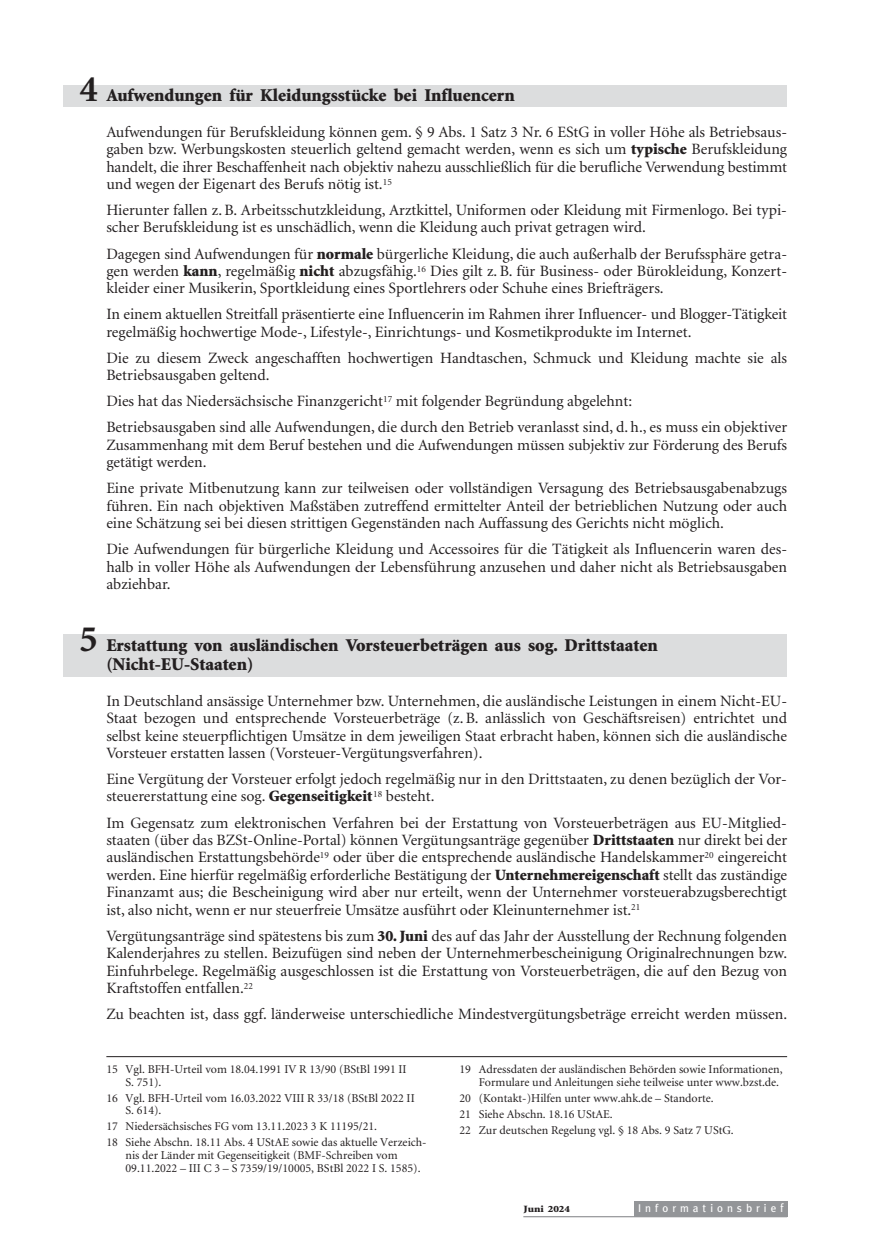
<style>
.page{position:relative;width:885px;height:1259px;background:#fff}
.page>*{position:absolute;margin:0;border:0;box-sizing:border-box;transform-origin:0 0}
.t1{font:900 18px/19.2px "Minion";color:#231f20}
.t2{font:15.75px/17.4px "Minion";color:#231f20;text-align:justify}
.t3{font:12px/12.8px "Minion";color:#231f20}
.t4{font:11.25px "Meta";letter-spacing:.36em;color:#fff}
.t5{font:900 9.6px "Minion";color:#231f20;scale:1.15 1}
.s1{font-weight:700;font-size:37.5px}
.s2{font-weight:900}
.s3{font-size:12px}
</style>
<div class="page">
<div style="left:64px;top:85px;width:723px;height:21px;background:#dcddde"></div>
<div style="left:64px;top:634px;width:723px;height:42px;background:#dcddde"></div>
<div style="left:634px;top:1200px;width:153px;height:16px;background:#939598"></div>
<hr style="left:523px;top:1216px;width:264px;height:1px;background:#939598">
<hr style="left:106px;top:1056px;width:681px;height:1px;background:#231f20">
<p class="t1" style="left:79px;top:87px;width:437px"><span class="s1">4</span> Aufwendungen für Kleidungsstücke bei Influencern</p>
<p class="t2" style="left:106px;top:124px;width:682px">Aufwendungen für Berufskleidung können gem. § 9 Abs. 1 Satz 3 Nr. 6 EStG in voller Höhe als Betriebsaus&shy;gaben bzw. Werbungskosten steuerlich geltend gemacht werden, wenn es sich um <span class="s2">typische</span> Berufskleidung handelt, die ihrer Beschaffenheit nach objektiv nahezu ausschließlich für die berufliche Verwendung bestimmt und wegen der Eigenart des Berufs nötig ist.<sup>15</sup></p>
<p class="t2" style="left:106px;top:203px;width:682px">Hierunter fallen z. B. Arbeitsschutzkleidung, Arztkittel, Uniformen oder Kleidung mit Firmenlogo. Bei typi&shy;scher Berufskleidung ist es unschädlich, wenn die Kleidung auch privat getragen wird.</p>
<p class="t2" style="left:106px;top:246px;width:682px">Dagegen sind Aufwendungen für <span class="s2">normale</span> bürgerliche Kleidung, die auch außerhalb der Berufssphäre getra&shy;gen werden <span class="s2">kann</span>, regelmäßig <span class="s2">nicht</span> abzugsfähig.<sup>16</sup> Dies gilt z. B. für Business- oder Bürokleidung, Konzert&shy;kleider einer Musikerin, Sportkleidung eines Sportlehrers oder Schuhe eines Briefträgers.</p>
<p class="t2" style="left:106px;top:307px;width:682px">In einem aktuellen Streitfall präsentierte eine Influencerin im Rahmen ihrer Influencer- und Blogger-Tätigkeit regelmäßig hochwertige Mode-, Lifestyle-, Einrichtungs- und Kosmetikprodukte im Internet.</p>
<p class="t2" style="left:106px;top:350px;width:682px">Die zu diesem Zweck angeschafften hochwertigen Handtaschen, Schmuck und Kleidung machte sie als<br>Betriebsausgaben geltend.</p>
<p class="t2" style="left:106px;top:390px;width:682px;line-height:26px">Dies hat das Niedersächsische Finanzgericht<sup>17</sup> mit folgender Begründung abgelehnt:<br>Betriebsausgaben sind alle Aufwendungen, die durch den Betrieb veranlasst sind, d. h., es muss ein objektiver</p>
<p class="t2" style="left:106px;top:437px;width:682px">Zusammenhang mit dem Beruf bestehen und die Aufwendungen müssen subjektiv zur Förderung des Berufs getätigt werden.</p>
<p class="t2" style="left:106px;top:481px;width:682px">Eine private Mitbenutzung kann zur teilweisen oder vollständigen Versagung des Betriebsausgabenabzugs führen. Ein nach objektiven Maßstäben zutreffend ermittelter Anteil der betrieblichen Nutzung oder auch eine Schätzung sei bei diesen strittigen Gegenständen nach Auffassung des Gerichts nicht möglich.</p>
<p class="t2" style="left:106px;top:542px;width:682px">Die Aufwendungen für bürgerliche Kleidung und Accessoires für die Tätigkeit als Influencerin waren des&shy;halb in voller Höhe als Aufwendungen der Lebensführung anzusehen und daher nicht als Betriebsausgaben abziehbar.</p>
<p class="t1" style="left:106px;top:637px;width:553px;text-indent:-27px"><span class="s1">5</span> Erstattung von ausländischen Vorsteuerbeträgen aus sog. Drittstaaten (Nicht-EU-Staaten)</p>
<p class="t2" style="left:106px;top:693px;width:682px">In Deutschland ansässige Unternehmer bzw. Unternehmen, die ausländische Leistungen in einem Nicht-EU-Staat bezogen und entsprechende Vorsteuerbeträge (z. B. anlässlich von Geschäftsreisen) entrichtet und selbst keine steuerpflichtigen Umsätze in dem jeweiligen Staat erbracht haben, können sich die ausländische Vorsteuer erstatten lassen (Vorsteuer-Vergütungsverfahren).</p>
<p class="t2" style="left:106px;top:771px;width:682px">Eine Vergütung der Vorsteuer erfolgt jedoch regelmäßig nur in den Drittstaaten, zu denen bezüglich der Vor&shy;steuererstattung eine sog. <span class="s2">Gegenseitigkeit</span><sup>18</sup> besteht.</p>
<p class="t2" style="left:106px;top:815px;width:682px">Im Gegensatz zum elektronischen Verfahren bei der Erstattung von Vorsteuerbeträgen aus EU-Mitglied&shy;staaten (über das BZSt-Online-Portal) können Vergütungsanträge gegenüber <span class="s2">Drittstaaten</span> nur direkt bei der ausländischen Erstattungsbehörde<sup>19</sup> oder über die entsprechende ausländische Handelskammer<sup>20</sup> eingereicht werden. Eine hierfür regelmäßig erforderliche Bestätigung der <span class="s2">Unternehmereigenschaft</span> stellt das zuständige Finanzamt aus; die Bescheinigung wird aber nur erteilt, wenn der Unternehmer vorsteuerabzugsberechtigt ist, also nicht, wenn er nur steuerfreie Umsätze ausführt oder Kleinunternehmer ist.<sup>21</sup></p>
<p class="t2" style="left:106px;top:928px;width:682px">Vergütungsanträge sind spätestens bis zum <span class="s2">30. Juni</span> des auf das Jahr der Ausstellung der Rechnung folgenden Kalenderjahres zu stellen. Beizufügen sind neben der Unternehmerbescheinigung Originalrechnungen bzw.<br>Einfuhrbelege. Regelmäßig ausgeschlossen ist die Erstattung von Vorsteuerbeträgen, die auf den Bezug von Kraftstoffen entfallen.<sup>22</sup></p>
<p class="t2" style="left:106px;top:1006px;width:682px">Zu beachten ist, dass ggf. länderweise unterschiedliche Mindestvergütungsbeträge erreicht werden müssen.</p>
<p class="t3" style="left:125px;top:1063px;width:282px;text-indent:-19px">15 Vgl. BFH-Urteil vom 18.04.1991 IV R 13/90 (BStBl 1991 II<br>S. 751).</p>
<p class="t3" style="left:125px;top:1092px;width:291px;text-indent:-19px">16 Vgl. BFH-Urteil vom 16.03.2022 VIII R 33/18 (BStBl 2022 II<br>S. 614).</p>
<p class="t3" style="left:106px;top:1119px;width:322px;line-height:15.9px">17 Niedersächsisches FG vom 13.11.2023 3 K 11195/21.<br>18 Siehe Abschn. 18.11 Abs. 4 UStAE sowie das aktuelle Verzeich-</p>
<p class="t3" style="left:125px;top:1149px;width:296px">nis der Länder mit Gegenseitigkeit (BMF-Schreiben vom<br>09.11.2022 – III C 3 – S 7359/19/10005, BStBl 2022 I S. 1585).</p>
<p class="t3" style="left:459px;top:1063px;width:324px;text-align:right">19 Adressdaten der ausländischen Behörden sowie Informationen,<br>Formulare und Anleitungen siehe teilweise unter www.bzst.de.</p>
<p class="t3" style="left:459px;top:1090px;width:276px;line-height:15.9px">20 (Kontakt-)Hilfen unter www.ahk.de – Standorte.<br>21 Siehe Abschn. 18.16 UStAE.<br>22 Zur deutschen Regelung vgl. § 18 Abs. 9 Satz 7 UStG.</p>
<p class="t5" style="left:523px;top:1205px;width:42px">Juni 2024</p>
<p class="t4" style="left:638px;top:1201px;width:147px">Informationsbrie<span class="s3">f</span></p>
</div>
